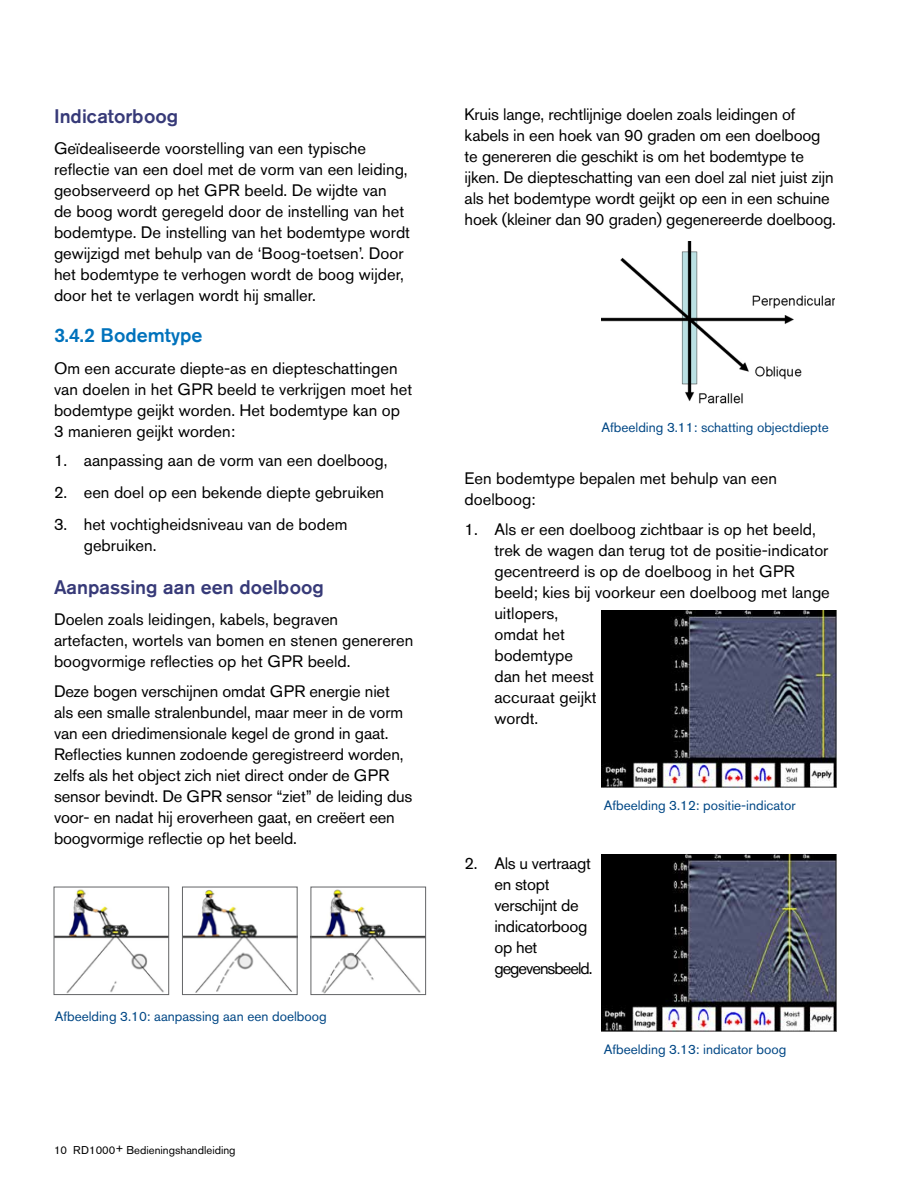
<style>
.page{position:relative;width:918px;height:1188px;background:#fff}
.page>*{position:absolute;margin:0;border:0;box-sizing:border-box;transform-origin:0 0}
.t1{font:500 19.5px "Akzidenz Grotesk BE";color:#373a78}
.t2{font:500 19.5px "Akzidenz Grotesk BE";color:#0072bc}
.t3{font:16.5px/21px "Akzidenz Grotesk BE";color:#000}
.t4{font:16.5px/21px "Akzidenz Grotesk BE";letter-spacing:-.02em;color:#000}
.t5{font:13.5px "Akzidenz Grotesk BE";color:#004785}
.t6{font:11.25px "Akzidenz Grotesk BE";color:#000}
</style>
<div class="page">
<img style="left:56px;top:889px;width:111px;height:104px">
<div style="left:54px;top:887px;width:115px;height:108px;border:1px solid #636466"></div>
<img style="left:184px;top:890px;width:112px;height:103px">
<div style="left:182px;top:887px;width:116px;height:108px;border:1px solid #636466"></div>
<img style="left:313px;top:889px;width:111px;height:104px">
<div style="left:311px;top:887px;width:115px;height:108px;border:1px solid #636466"></div>
<img style="left:602px;top:241px;width:233px;height:163px">
<img style="left:602px;top:610px;width:235px;height:177px">
<img style="left:602px;top:854px;width:235px;height:177px">
<p class="t1" style="left:54px;top:104px;width:126px">Indicatorboog</p>
<p class="t3" style="left:54px;top:138px;width:358px">Geïdealiseerde voorstelling van een typische reflectie van een doel met de vorm van een leiding, geobserveerd op het GPR beeld. De wijdte van<br>de boog wordt geregeld door de instelling van het bodemtype. De instelling van het bodemtype wordt gewijzigd met behulp van de ‘Boog-toetsen’. Door het bodemtype te verhogen wordt de boog wijder, door het te verlagen wordt hij smaller.</p>
<p class="t2" style="left:54px;top:323px;width:150px">3.4.2 Bodemtype</p>
<p class="t3" style="left:54px;top:358px;width:360px">Om een accurate diepte-as en diepteschattingen van doelen in het GPR beeld te verkrijgen moet het bodemtype geijkt worden. Het bodemtype kan op 3 manieren geijkt worden:</p>
<p class="t3" style="left:54px;top:450px;width:335px">1. aanpassing aan de vorm van een doelboog,</p>
<p class="t3" style="left:54px;top:482px;width:332px">2. een doel op een bekende diepte gebruiken</p>
<p class="t3" style="left:84px;top:513px;width:265px;text-indent:-30px">3. het vochtigheidsniveau van de bodem gebruiken.</p>
<p class="t1" style="left:54px;top:575px;width:271px">Aanpassing aan een doelboog</p>
<p class="t3" style="left:54px;top:609px;width:361px">Doelen zoals leidingen, kabels, begraven artefacten, wortels van bomen en stenen genereren boogvormige reflecties op het GPR beeld.</p>
<p class="t3" style="left:54px;top:681px;width:360px">Deze bogen verschijnen omdat GPR energie niet als een smalle stralenbundel, maar meer in de vorm van een driedimensionale kegel de grond in gaat.<br>Reflecties kunnen zodoende geregistreerd worden, zelfs als het object zich niet direct onder de GPR sensor bevindt. De GPR sensor “ziet” de leiding dus voor- en nadat hij eroverheen gaat, en creëert een boogvormige reflectie op het beeld.</p>
<p class="t5" style="left:55px;top:1008px;width:273px">Afbeelding 3.10: aanpassing aan een doelboog</p>
<p class="t6" style="left:54px;top:1143px;width:183px">10 RD1000+ Bedieningshandleiding</p>
<p class="t3" style="left:465px;top:104px;width:373px">Kruis lange, rechtlijnige doelen zoals leidingen of kabels in een hoek van 90 graden om een doelboog te genereren die geschikt is om het bodemtype te ijken. De diepteschatting van een doel zal niet juist zijn als het bodemtype wordt geijkt op een in een schuine hoek (kleiner dan 90 graden) gegenereerde doelboog.</p>
<p class="t5" style="left:602px;top:419px;width:229px">Afbeelding 3.11: schatting objectdiepte</p>
<p class="t3" style="left:465px;top:468px;width:314px">Een bodemtype bepalen met behulp van een doelboog:</p>
<p class="t3" style="left:494px;top:519px;width:337px;text-indent:-30px">1. Als er een doelboog zichtbaar is op het beeld, trek de wagen dan terug tot de positie-indicator gecentreerd is op de doelboog in het GPR beeld; kies bij voorkeur een doelboog met lange uitlopers,<br>omdat het<br>bodemtype<br>dan het meest<br>accuraat geijkt<br>wordt.</p>
<p class="t5" style="left:604px;top:797px;width:193px">Afbeelding 3.12: positie-indicator</p>
<p class="t4" style="left:494px;top:852px;width:100px;text-indent:-30px">2. Als u vertraagt en stopt verschijnt de indicatorboog op het gegevensbeeld.</p>
<p class="t5" style="left:604px;top:1041px;width:184px">Afbeelding 3.13: indicator boog</p>
</div>
